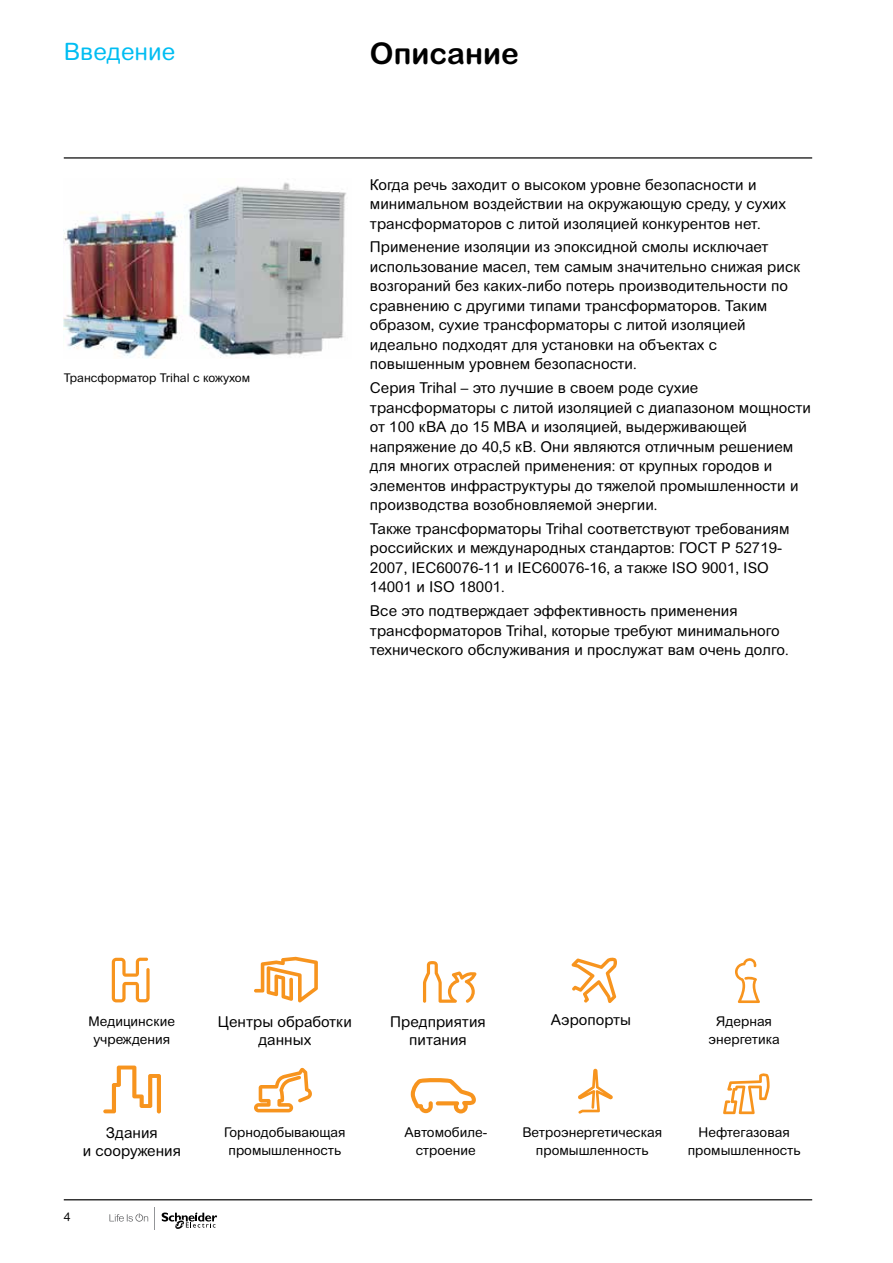
<style>
.page{position:relative;width:893px;height:1263px;background:#fff}
.page>*{position:absolute;margin:0;border:0;box-sizing:border-box;transform-origin:0 0}
.t1{font:700 30px "Arial Rounded MT Pro Cyr";color:#000}
.t2{font:24px "Arial Rounded MT Pro Cyr";color:#00bdf2}
.t3{font:15px/19.5px "Arial Rounded MT Pro Cyr";color:#000}
.t4{font:13.5px/18px "Arial Rounded MT Pro Cyr";color:#000;text-align:center}
.t5{font:12px "Arial Rounded MT Pro Cyr";color:#000}
</style>
<div class="page">
<hr style="left:64px;top:157px;width:748px;height:2px;background:#000">
<hr style="left:64px;top:1199px;width:748px;height:1px;background:#000">
<svg style="left:109px;top:1213px;width:39px;height:8px"></svg>
<svg style="left:162px;top:1212px;width:55px;height:17px"></svg>
<img style="left:64px;top:182px;width:283px;height:176px">
<svg style="left:254px;top:957px;width:64px;height:45px"></svg>
<svg style="left:112px;top:958px;width:38px;height:44px"></svg>
<svg style="left:423px;top:961px;width:53px;height:42px"></svg>
<svg style="left:572px;top:957px;width:45px;height:46px"></svg>
<svg style="left:735px;top:958px;width:25px;height:45px"></svg>
<svg style="left:254px;top:1068px;width:58px;height:44px"></svg>
<svg style="left:411px;top:1078px;width:65px;height:35px"></svg>
<svg style="left:578px;top:1069px;width:35px;height:45px"></svg>
<svg style="left:103px;top:1065px;width:58px;height:48px"></svg>
<svg style="left:723px;top:1073px;width:47px;height:41px"></svg>
<h2 class="t2" style="left:64px;top:38px;width:113px">Введение</h2>
<p class="t5" style="left:64px;top:371px;width:188px">Трансформатор Trihal с кожухом</p>
<h1 class="t1" style="left:370px;top:36px;width:150px">Описание</h1>
<p class="t3" style="left:370px;top:175px;width:418px">Когда речь заходит о высоком уровне безопасности и минимальном воздействии на окружающую среду, у сухих трансформаторов с литой изоляцией конкурентов нет.</p>
<p class="t3" style="left:370px;top:238px;width:432px">Применение изоляции из эпоксидной смолы исключает использование масел, тем самым значительно снижая риск возгораний без каких-либо потерь производительности по сравнению с другими типами трансформаторов. Таким образом, сухие трансформаторы с литой изоляцией идеально подходят для установки на объектах с повышенным уровнем безопасности.</p>
<p class="t3" style="left:370px;top:379px;width:442px">Серия Trihal – это лучшие в своем роде сухие трансформаторы с литой изоляцией с диапазоном мощности от 100 кВА до 15 МВА и изоляцией, выдерживающей напряжение до 40,5 кВ. Они являются отличным решением для многих отраслей применения: от крупных городов и элементов инфраструктуры до тяжелой промышленности и производства возобновляемой энергии.</p>
<p class="t3" style="left:370px;top:519px;width:421px">Также трансформаторы Trihal соответствуют требованиям российских и международных стандартов: ГОСТ Р 52719- 2007, IEC60076-11 и IEC60076-16, а также ISO 9001, ISO 14001 и ISO 18001.</p>
<p class="t3" style="left:370px;top:602px;width:420px">Все это подтверждает эффективность применения трансформаторов Trihal, которые требуют минимального технического обслуживания и прослужат вам очень долго.</p>
<p class="t4" style="left:89px;top:1013px;width:88px">Медицинские учреждения</p>
<p class="t3" style="left:218px;top:1013px;width:136px">Центры обработки</p>
<p class="t3" style="left:551px;top:1010px;width:82px">Аэропорты</p>
<p class="t3" style="left:258px;top:1031px;width:54px">данных</p>
<p class="t3" style="left:390px;top:1014px;width:97px;line-height:18px;text-align:center">Предприятия питания</p>
<p class="t4" style="left:708px;top:1013px;width:73px">Ядерная энергетика</p>
<p class="t3" style="left:83px;top:1124px;width:100px;line-height:18px;text-align:center">Здания<br>и сооружения</p>
<p class="t4" style="left:224px;top:1123px;width:123px">Горнодобывающая промышленность</p>
<p class="t4" style="left:404px;top:1123px;width:84px">Автомобиле&shy;строение</p>
<p class="t5" style="left:64px;top:1209px;width:8px">4</p>
<p class="t4" style="left:522px;top:1123px;width:141px">Ветроэнергетическая промышленность</p>
<p class="t4" style="left:688px;top:1123px;width:114px">Нефтегазовая промышленность</p>
</div>
